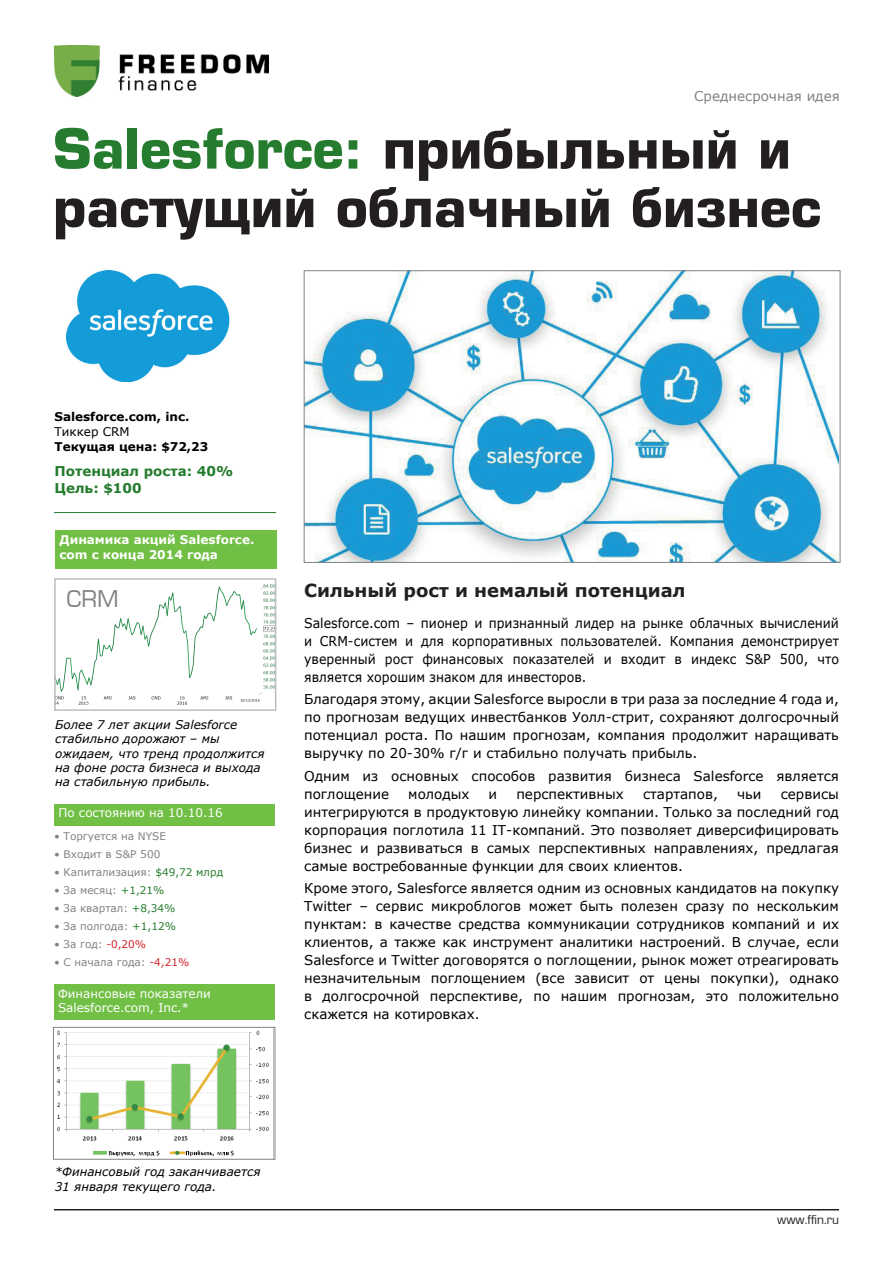
<style>
.page{position:relative;width:893px;height:1263px;background:#fff}
.page>*{position:absolute;margin:0;border:0;box-sizing:border-box;transform-origin:0 0}
.t1{font:700 54px/58.5px "Europe";color:#231f20}
.t2{font:22.5px "Europe Normal";color:#808285}
.t3{font:700 18px "Verdana";color:#231f20}
.t4{font:13.5px/18px "Verdana";color:#010000;text-align:justify}
.t5{font:13.5px/18px "Verdana";color:#010000;text-align:justify;scale:.93 1}
.t6{font:700 13.5px/16.5px "Verdana";color:#257c2e}
.t7{font:13.5px "Verdana";color:#808285}
.t8{font:italic 12px/14.4px "Verdana";color:#010000}
.t9{font:12px/14.4px "Verdana";color:#fff}
.t10{font:700 12px/15px "Verdana";color:#fff}
.t11{font:700 12px "Verdana";color:#010000}
.t12{font:12px "Europe Normal";color:#231f20}
.t13{font:12px "Verdana";color:#010000}
.t14{font:10.5px "Verdana";color:#808285}
.s1{color:#257c2e}
.s2{color:#d1232a}
</style>
<div class="page">
<hr style="left:54px;top:1209px;width:785px;height:1px;background:#231f20">
<img style="left:56px;top:1030px;width:213px;height:127px">
<div style="left:53px;top:1027px;width:222px;height:132px;border:1px solid #808285"></div>
<div style="left:54px;top:804px;width:221px;height:21px;background:#71bf44"></div>
<img style="left:57px;top:584px;width:216px;height:120px">
<div style="left:54px;top:578px;width:222px;height:133px;border:2px solid #bcbdc0"></div>
<div style="left:55px;top:530px;width:222px;height:39px;background:#71bf44"></div>
<hr style="left:54px;top:512px;width:222px;height:1px;background:#257c2e">
<img style="left:67px;top:270px;width:163px;height:111px">
<img style="left:306px;top:272px;width:532px;height:289px">
<div style="left:304px;top:270px;width:536px;height:293px;border:1px solid #808285"></div>
<div style="left:54px;top:984px;width:221px;height:35px;background:#71bf44"></div>
<img style="left:55px;top:45px;width:213px;height:51px">
<p class="t7" style="left:694px;top:87px;width:147px">Среднесрочная идея</p>
<h1 class="t1" style="left:53px;top:120px;width:769px"><span class="s1">Salesforce:</span> прибыльный и растущий облачный бизнес</h1>
<p class="t11" style="left:55px;top:409px;width:136px">Salesforce.com, inc.</p>
<p class="t13" style="left:55px;top:424px;width:76px">Тиккер CRM</p>
<p class="t11" style="left:55px;top:439px;width:155px">Текущая цена: $72,23</p>
<p class="t6" style="left:55px;top:463px;width:180px">Потенциал роста: 40%<br>Цель: $100</p>
<p class="t10" style="left:60px;top:532px;width:196px">Динамика акций Salesforce. com с конца 2014 года</p>
<h2 class="t2" style="left:67px;top:587px;width:54px">CRM</h2>
<p class="t8" style="left:55px;top:717px;width:211px">Более 7 лет акции Salesforce стабильно дорожают – мы ожидаем, что тренд продолжится на фоне роста бизнеса и выхода на стабильную прибыль.</p>
<p class="t9" style="left:58px;top:806px;width:166px">По состоянию на 10.10.16</p>
<p class="t14" style="left:54px;top:829px;width:113px">• Торгуется на NYSE</p>
<p class="t14" style="left:54px;top:847px;width:108px">• Входит в S&amp;P 500</p>
<p class="t14" style="left:54px;top:865px;width:171px">• Капитализация: <span class="s1">$49,72 млрд</span></p>
<p class="t14" style="left:54px;top:883px;width:112px">• За месяц: <span class="s1">+1,21%</span></p>
<p class="t14" style="left:54px;top:901px;width:123px">• За квартал: <span class="s1">+8,34%</span></p>
<p class="t14" style="left:54px;top:919px;width:123px">• За полгода: <span class="s1">+1,12%</span></p>
<p class="t14" style="left:54px;top:937px;width:94px">• За год: <span class="s2">-0,20%</span></p>
<p class="t14" style="left:54px;top:955px;width:137px">• С начала года: <span class="s2">-4,21%</span></p>
<p class="t9" style="left:58px;top:986px;width:154px">Финансовые показатели<br>Salesforce.com, Inc.*</p>
<h3 class="t3" style="left:304px;top:578px;width:383px">Сильный рост и немалый потенциал</h3>
<p class="t5" style="left:304px;top:613px;width:577px">Salesforce.com – пионер и признанный лидер на рынке облачных вычислений и CRM-систем и для корпоративных пользователей. Компания демонстрирует уверенный рост финансовых показателей и входит в индекс S&amp;P 500, что является хорошим знаком для инвесторов.</p>
<p class="t4" style="left:304px;top:690px;width:536px">Благодаря этому, акции Salesforce выросли в три раза за последние 4 года и, по прогнозам ведущих инвестбанков Уолл-стрит, сохраняют долгосрочный потенциал роста. По нашим прогнозам, компания продолжит наращивать выручку по 20-30% г/г и стабильно получать прибыль.</p>
<p class="t4" style="left:304px;top:766px;width:536px">Одним из основных способов развития бизнеса Salesforce является поглощение</p>
<p class="t4" style="left:304px;top:784px;width:536px;text-indent:477px">сервисы интегрируются в продуктовую линейку компании. Только за последний год корпорация поглотила 11 IT-компаний. Это позволяет диверсифицировать бизнес и развиваться в самых перспективных направлениях, предлагая самые востребованные функции для своих клиентов.</p>
<p class="t4" style="left:304px;top:879px;width:536px">Кроме этого, Salesforce является одним из основных кандидатов на покупку Twitter – сервис микроблогов может быть полезен сразу по нескольким пунктам: в качестве средства коммуникации сотрудников компаний и их клиентов, а также как инструмент аналитики настроений. В случае, если Salesforce и Twitter договорятся о поглощении, рынок может отреагировать незначительным поглощением (все зависит от цены покупки), однако в долгосрочной перспективе, по нашим прогнозам, это положительно скажется на котировках.</p>
<p class="t4" style="left:408px;top:784px;width:63px">молодых</p>
<p class="t4" style="left:489px;top:784px;width:10px">и</p>
<p class="t4" style="left:516px;top:784px;width:109px">перспективных</p>
<p class="t4" style="left:643px;top:784px;width:76px">стартапов,</p>
<p class="t4" style="left:737px;top:784px;width:26px">чьи</p>
<p class="t8" style="left:55px;top:1164px;width:207px">*Финансовый год заканчивается<br>31 января текущего года.</p>
<p class="t12" style="left:777px;top:1213px;width:63px">www.ffin.ru</p>
</div>
